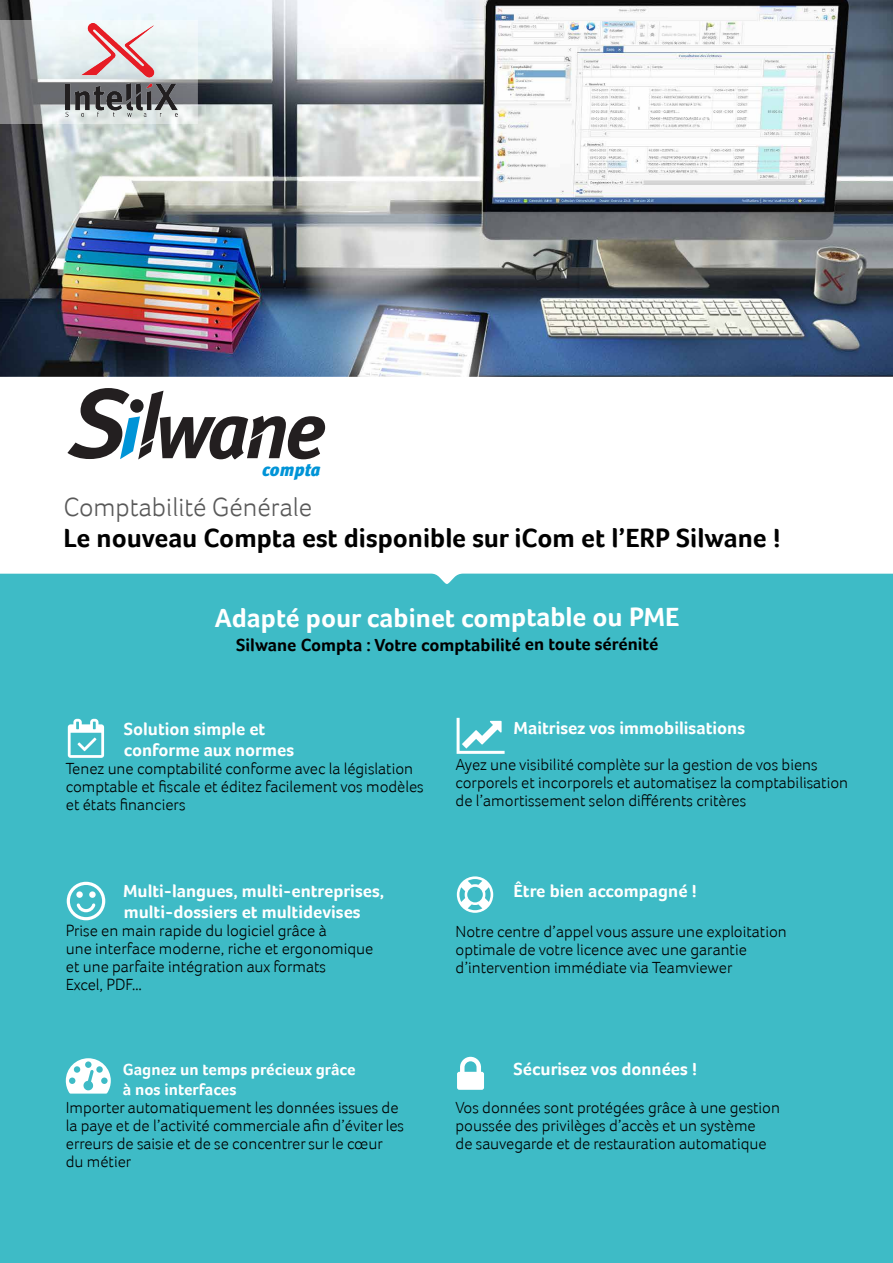
<style>
.page{position:relative;width:893px;height:1263px;background:#fff}
.page>*{position:absolute;margin:0;border:0;box-sizing:border-box;transform-origin:0 0}
.t1{font:700 27px "Foco";color:#000}
.t2{font:700 27px "Foco";color:#fff}
.t3{font:300 27px "Foco";color:#595959}
.t4{font:700 18px/21.6px "Foco";color:#fff}
.t5{font:700 18px "Foco";color:#000}
.t6{font:italic 900 18px "Meta Pro";color:#0094d7}
.t7{font:300 16.5px/18px "Foco";color:#000}
.t8{font:700 16.5px/19.8px "Foco";color:#fff}
</style>
<div class="page">
<img style="left:0;top:0;width:893px;height:377px">
<div style="left:0;top:585px;width:893px;height:678px;background:#3ebbc6"></div>
<svg style="left:68px;top:719px;width:36px;height:39px"></svg>
<svg style="left:67px;top:882px;width:38px;height:38px"></svg>
<svg style="left:0;top:426px;width:893px;height:159px"></svg>
<svg style="left:66px;top:1058px;width:45px;height:35px"></svg>
<svg style="left:457px;top:718px;width:48px;height:36px"></svg>
<svg style="left:457px;top:1057px;width:27px;height:33px"></svg>
<svg style="left:457px;top:876px;width:36px;height:37px"></svg>
<img style="left:0;top:20px;width:197px;height:103px">
<img style="left:65px;top:24px;width:113px;height:92px">
<svg style="left:67px;top:388px;width:258px;height:71px"></svg>
<p class="t6" style="left:262px;top:458px;width:60px">compta</p>
<h1 class="t3" style="left:64px;top:491px;width:250px">Comptabilité Générale</h1>
<h1 class="t1" style="left:64px;top:522px;width:718px">Le nouveau Compta est disponible sur iCom et l’ERP Silwane !</h1>
<h1 class="t2" style="left:215px;top:601px;width:466px">Adapté pour cabinet comptable ou PME</h1>
<p class="t5" style="left:236px;top:634px;width:424px">Silwane Compta : Votre comptabilité en toute sérénité</p>
<p class="t4" style="left:124px;top:718px;width:172px">Solution simple et conforme aux normes</p>
<p class="t7" style="left:66px;top:760px;width:359px">Tenez une comptabilité conforme avec la législation comptable et fiscale et éditez facilement vos modèles et états financiers</p>
<p class="t4" style="left:123px;top:880px;width:263px">Multi-langues, multi-entreprises, multi-dossiers et multidevises</p>
<p class="t7" style="left:66px;top:922px;width:309px">Prise en main rapide du logiciel grâce à<br>une interface moderne, riche et ergonomique et une parfaite intégration aux formats<br>Excel, PDF…</p>
<p class="t8" style="left:123px;top:1059px;width:234px">Gagnez un temps précieux grâce à nos interfaces</p>
<p class="t7" style="left:66px;top:1098px;width:340px">Importer automatiquement les données issues de la paye et de l’activité commerciale afin d’éviter les erreurs de saisie et de se concentrer sur le cœur du métier</p>
<p class="t4" style="left:513px;top:716px;width:233px">Maitrisez vos immobilisations</p>
<p class="t7" style="left:456px;top:755px;width:394px">Ayez une visibilité complète sur la gestion de vos biens corporels et incorporels et automatisez la comptabilisation de l’amortissement selon différents critères</p>
<p class="t4" style="left:513px;top:879px;width:185px">Être bien accompagné !</p>
<p class="t7" style="left:456px;top:922px;width:333px">Notre centre d’appel vous assure une exploitation optimale de votre licence avec une garantie d’intervention immédiate via Teamviewer</p>
<p class="t4" style="left:513px;top:1058px;width:185px">Sécurisez vos données !</p>
<p class="t7" style="left:456px;top:1098px;width:326px">Vos données sont protégées grâce à une gestion poussée des privilèges d’accès et un système<br>de sauvegarde et de restauration automatique</p>
</div>
